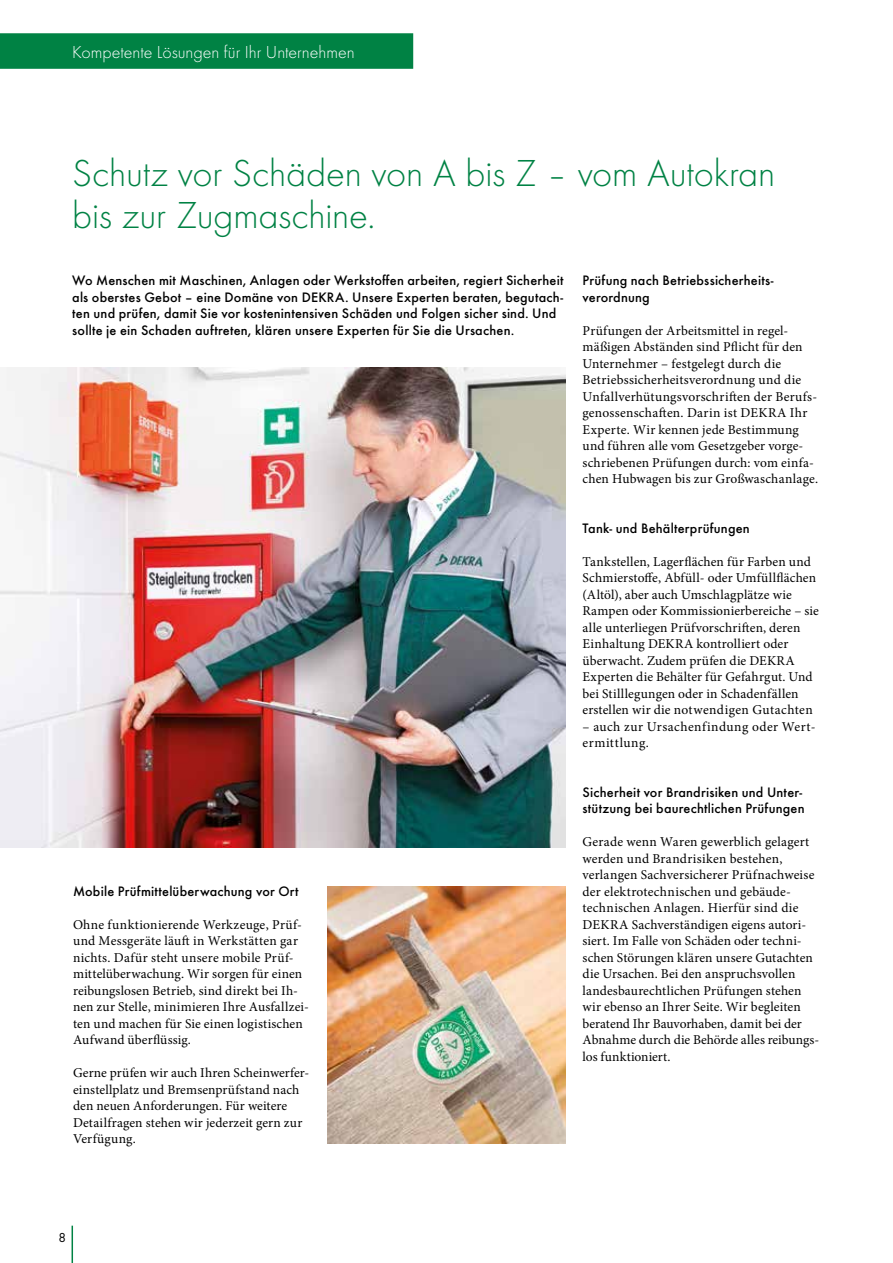
<style>
.page{position:relative;width:893px;height:1263px;background:#fff}
.page>*{position:absolute;margin:0;border:0;box-sizing:border-box;transform-origin:0 0}
.t1{font:300 39px/42px "Futura";letter-spacing:-.005em;color:#008244}
.t2{font:300 18px "Futura";letter-spacing:-.005em;color:#fff}
.t3{font:500 14.25px/16.5px "Futura";letter-spacing:.015em;color:#000}
.t4{font:13.5px/16.5px "Minion Pro";letter-spacing:.01em;color:#000}
.t5{font:13.5px/16.5px "Minion Pro";letter-spacing:.035em;color:#000}
.t6{font:13.5px "Futura Boo";color:#000}
</style>
<div class="page">
<div style="left:0;top:33px;width:413px;height:36px;background:#008244"></div>
<hr style="left:72px;top:1226px;width:1px;height:37px;background:#008244">
<img style="left:0;top:368px;width:566px;height:479px">
<img style="left:327px;top:887px;width:239px;height:256px">
<h2 class="t2" style="left:72px;top:40px;width:284px">Kompetente Lösungen für Ihr Unternehmen</h2>
<h1 class="t1" style="left:72px;top:151px;width:704px">Schutz vor Schäden von A bis Z – vom Autokran bis zur Zugmaschine.</h1>
<p class="t3" style="left:583px;top:271px;width:193px">Prüfung nach Betriebssicherheits&shy;verordnung</p>
<p class="t4" style="left:583px;top:322px;width:237px">Prüfungen der Arbeitsmittel in regel&shy;mäßigen Abständen sind Pflicht für den Unternehmer – festgelegt durch die Betriebssicherheitsverordnung und die Unfallverhütungsvorschriften der Berufs&shy;genossenschaften. Darin ist DEKRA Ihr Experte. Wir kennen jede Bestimmung und führen alle vom Gesetzgeber vorge&shy;schriebenen Prüfungen durch: vom einfa&shy;chen Hubwagen bis zur Großwaschanlage.</p>
<p class="t3" style="left:583px;top:518px;width:169px">Tank- und Behälterprüfungen</p>
<p class="t4" style="left:583px;top:553px;width:238px">Tankstellen, Lagerflächen für Farben und Schmierstoffe, Abfüll- oder Umfüllflächen (Altöl), aber auch Umschlagplätze wie Rampen oder Kommissionierbereiche – sie alle unterliegen Prüfvorschriften, deren Einhaltung DEKRA kontrolliert oder überwacht. Zudem prüfen die DEKRA Experten die Behälter für Gefahrgut. Und bei Stilllegungen oder in Schadenfällen erstellen wir die notwendigen Gutachten</p>
<p class="t5" style="left:583px;top:718px;width:234px">– auch zur Ursachenfindung oder Wert&shy;ermittlung.</p>
<p class="t3" style="left:583px;top:782px;width:224px">Sicherheit vor Brandrisiken und Unter&shy;stützung bei baurechtlichen Prüfungen</p>
<p class="t4" style="left:583px;top:834px;width:238px">Gerade wenn Waren gewerblich gelagert werden und Brandrisiken bestehen, verlangen Sachversicherer Prüfnachweise der elektrotechnischen und gebäude&shy;technischen Anlagen. Hierfür sind die DEKRA Sachverständigen eigens autori&shy;siert. Im Falle von Schäden oder techni&shy;schen Störungen klären unsere Gutachten die Ursachen. Bei den anspruchsvollen landesbaurechtlichen Prüfungen stehen wir ebenso an Ihrer Seite. Wir begleiten beratend Ihr Bauvorhaben, damit bei der Abnahme durch die Behörde alles reibungs&shy;los funktioniert.</p>
<p class="t3" style="left:72px;top:271px;width:493px">Wo Menschen mit Maschinen, Anlagen oder Werkstoffen arbeiten, regiert Sicherheit als oberstes Gebot – eine Domäne von DEKRA. Unsere Experten beraten, begutach&shy;ten und prüfen, damit Sie vor kostenintensiven Schäden und Folgen sicher sind. Und sollte je ein Schaden auftreten, klären unsere Experten für Sie die Ursachen.</p>
<p class="t3" style="left:73px;top:881px;width:227px">Mobile Prüfmittelüberwachung vor Ort</p>
<p class="t4" style="left:73px;top:916px;width:237px">Ohne funktionierende Werkzeuge, Prüf&shy;und Messgeräte läuft in Werkstätten gar nichts. Dafür steht unsere mobile Prüf&shy;mittelüberwachung. Wir sorgen für einen reibungslosen Betrieb, sind direkt bei Ih&shy;nen zur Stelle, minimieren Ihre Ausfallzei&shy;ten und machen für Sie einen logistischen Aufwand überflüssig.</p>
<p class="t4" style="left:73px;top:1064px;width:238px">Gerne prüfen wir auch Ihren Scheinwerfer&shy;einstellplatz und Bremsenprüfstand nach den neuen Anforderungen. Für weitere Detailfragen stehen wir jederzeit gern zur Verfügung.</p>
<p class="t6" style="left:58px;top:1228px;width:9px">8</p>
</div>
